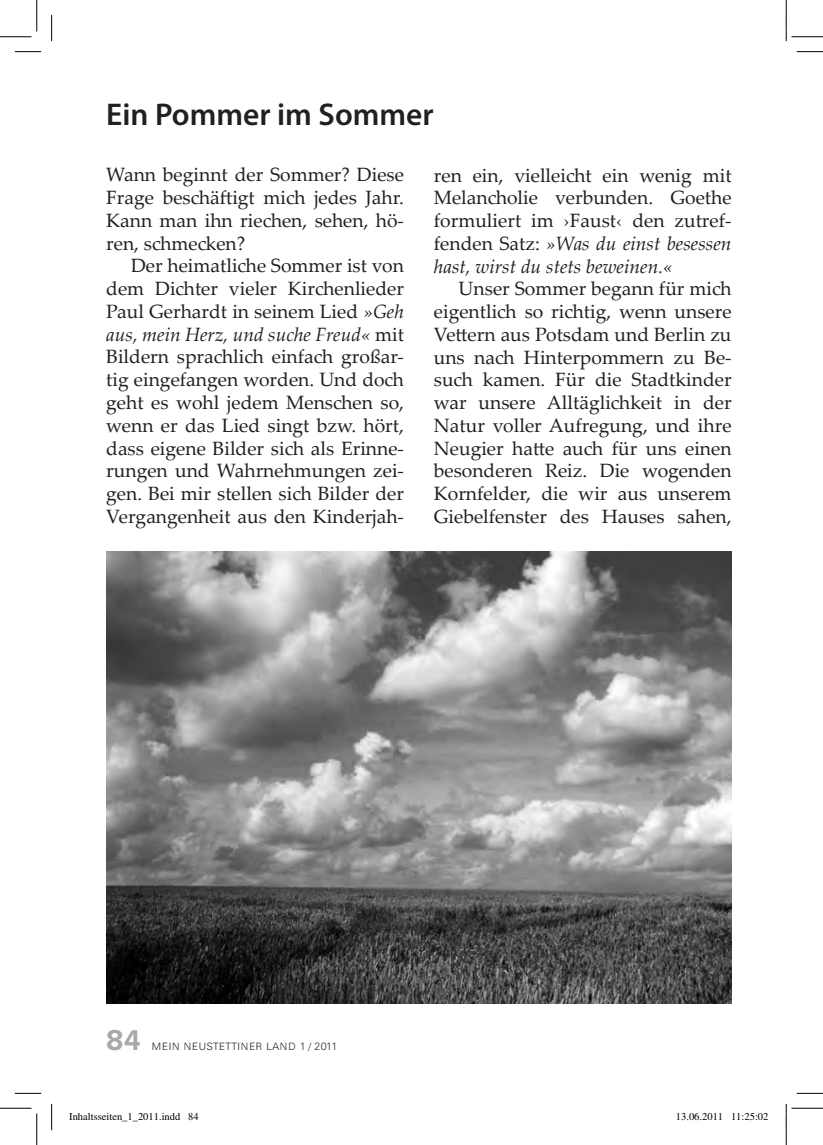
<style>
.page{position:relative;width:823px;height:1145px;background:#fff}
.page>*{position:absolute;margin:0;border:0;box-sizing:border-box;transform-origin:0 0}
.t1{font:600 31.5px "Myriad Pro";color:#231f20}
.t2{font:700 28px "Univers BQ";color:#a8a9ad}
.t3{font:19.25px/22.8px "Palatino Linotype";color:#231f20;text-align:justify}
.t4{font:10.5px "Times";color:#000}
.t5{font:300 10.5px "Univers BQ";letter-spacing:.07em;color:#231f20}
.s1{font-style:italic}
</style>
<div class="page">
<img style="left:106px;top:551px;width:625px;height:452px">
<svg style="left:15px;top:51px;width:26px;height:1px"></svg>
<svg style="left:796px;top:51px;width:27px;height:1px"></svg>
<svg style="left:15px;top:1093px;width:26px;height:1px"></svg>
<svg style="left:796px;top:1093px;width:27px;height:1px"></svg>
<svg style="left:51px;top:15px;width:1px;height:26px"></svg>
<svg style="left:51px;top:1104px;width:1px;height:26px"></svg>
<hr style="left:0;top:36px;width:32px;height:1px;background:#000">
<hr style="left:791px;top:36px;width:32px;height:1px;background:#000">
<hr style="left:0;top:1108px;width:32px;height:1px;background:#000">
<hr style="left:791px;top:1108px;width:32px;height:1px;background:#000">
<hr style="left:36px;top:0;width:1px;height:32px;background:#000">
<hr style="left:36px;top:1113px;width:1px;height:32px;background:#000">
<hr style="left:786px;top:0;width:1px;height:32px;background:#000">
<hr style="left:786px;top:1113px;width:1px;height:32px;background:#000">
<h1 class="t1" style="left:106px;top:94px;width:329px">Ein Pommer im Sommer</h1>
<p class="t3" style="left:106px;top:163px;width:299px">Wann beginnt der Sommer? Diese Frage beschäftigt mich jedes Jahr.<br>Kann man ihn riechen, sehen, hö&shy;ren, schmecken?</p>
<p class="t3" style="left:106px;top:254px;width:299px;text-indent:25px">Der heimatliche Sommer ist von dem Dichter vieler Kirchenlieder Paul Gerhardt in seinem Lied <span class="s1">»Geh aus, mein Herz, und suche Freud«</span> mit Bildern sprachlich einfach großar&shy;tig eingefangen worden. Und doch geht es wohl jedem Menschen so, wenn er das Lied singt bzw. hört, dass eigene Bilder sich als Erinne&shy;rungen und Wahrnehmungen zei&shy;gen. Bei mir stellen sich Bilder der Vergangenheit aus den Kinderjah-</p>
<p class="t3" style="left:434px;top:163px;width:299px">ren ein, vielleicht ein wenig mit Melancholie verbunden. Goethe formuliert im ›Faust‹ den zutref&shy;fenden Satz: <span class="s1">»Was du einst besessen hast, wirst du stets beweinen.«</span></p>
<p class="t3" style="left:434px;top:277px;width:299px;text-indent:25px">Unser Sommer begann für mich eigentlich so richtig, wenn unsere Vettern aus Potsdam und Berlin zu uns nach Hinterpommern zu Be&shy;such kamen. Für die Stadtkinder war unsere Alltäglichkeit in der Natur voller Aufregung, und ihre Neugier hatte auch für uns einen besonderen Reiz. Die wogenden Kornfelder, die wir aus unserem Giebelfenster des Hauses sahen,</p>
<h2 class="t2" style="left:106px;top:1024px;width:37px">84</h2>
<p class="t5" style="left:152px;top:1040px;width:187px">MEIN NEUSTETTINER LAND 1 / 2011</p>
<p class="t4" style="left:69px;top:1110px;width:131px">Inhaltsseiten_1_2011.indd 84</p>
<p class="t4" style="left:676px;top:1110px;width:94px">13.06.2011 11:25:02</p>
</div>
